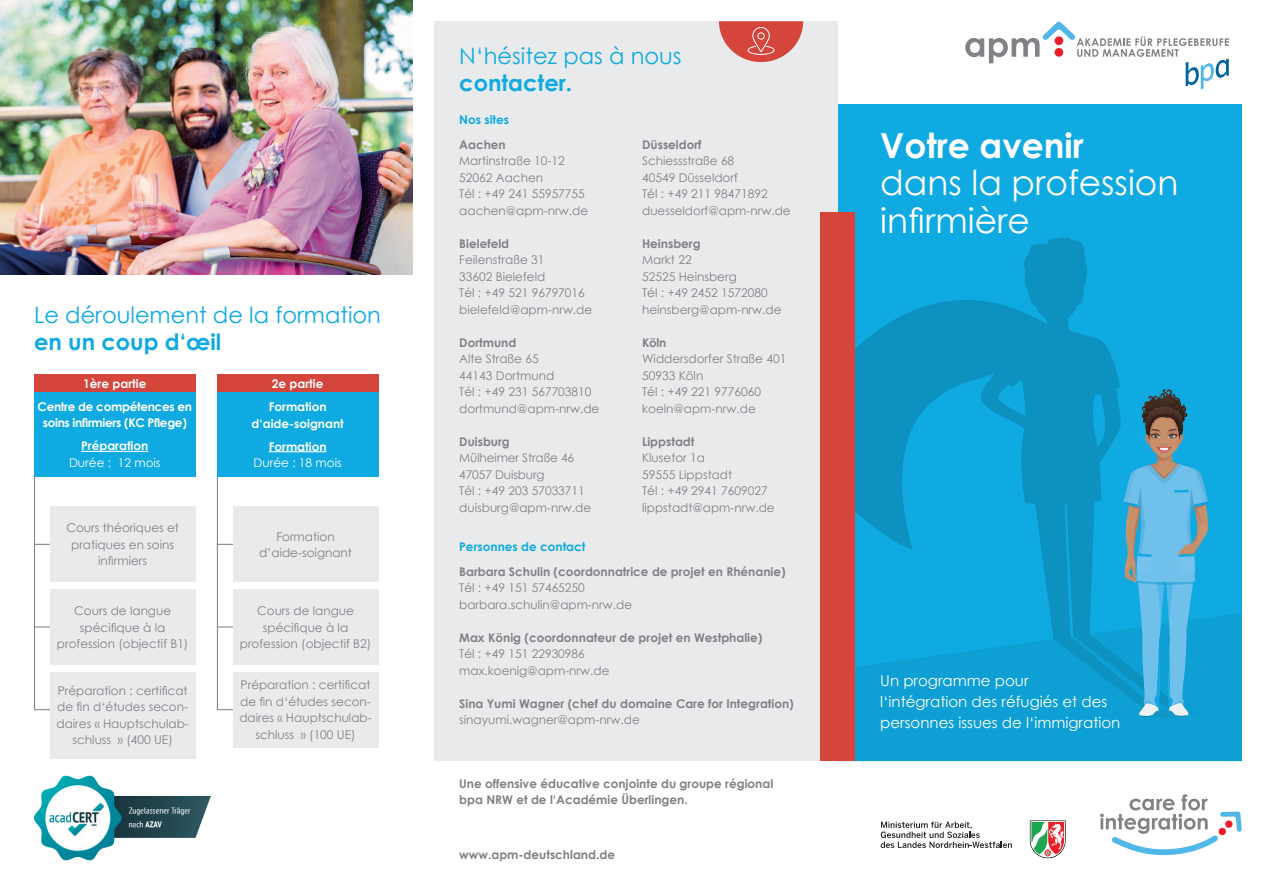
<style>
.page{position:relative;width:1263px;height:893px;background:#fff}
.page>*{position:absolute;margin:0;border:0;box-sizing:border-box;transform-origin:0 0}
.t1{font:34.5px/37.5px "Century Gothic";color:#fff}
.t2{font:22.5px/27px "Century Gothic";color:#0faae2}
.t3{font:15px/21px "Century Gothic";color:#fff}
.t4{font:12px/16.5px "Century Gothic";color:#808285}
.t5{font:700 12px/16.5px "Century Gothic";color:#808285}
.t6{font:700 12px/17.2px "Century Gothic";color:#fff;text-align:center}
.t7{font:700 12px/16.5px "Century Gothic";letter-spacing:-.025em;color:#fff;text-align:center}
.t8{font:700 12px "Century Gothic";color:#0faae2}
.t9{font:12px "Century Gothic";color:#fff}
.s1{font-weight:700}
.s2{font-weight:400}
</style>
<div class="page">
<img style="left:0;top:0;width:412px;height:274px">
<hr style="left:34px;top:709px;width:36px;height:1px;background:#808285">
<hr style="left:217px;top:709px;width:36px;height:1px;background:#808285">
<hr style="left:34px;top:626px;width:36px;height:1px;background:#808285">
<hr style="left:217px;top:626px;width:36px;height:1px;background:#808285">
<hr style="left:34px;top:544px;width:36px;height:1px;background:#808285">
<hr style="left:217px;top:544px;width:36px;height:1px;background:#808285">
<hr style="left:34px;top:477px;width:1px;height:233px;background:#808285">
<hr style="left:217px;top:477px;width:1px;height:233px;background:#808285">
<div style="left:434px;top:21px;width:404px;height:740px;background:#e9eaeb"></div>
<svg style="left:719px;top:21px;width:84px;height:41px"></svg>
<div style="left:757px;top:32px;width:8px;height:8px;border:1px solid #fff;border-radius:50%"></div>
<div style="left:752px;top:27px;width:18px;height:25px;border:1px solid #fff;border-radius:8px"></div>
<img style="left:35px;top:776px;width:175px;height:84px">
<div style="left:34px;top:392px;width:162px;height:85px;background:#0faae2"></div>
<hr style="left:81px;top:451px;width:67px;height:1px;background:#fff">
<div style="left:217px;top:392px;width:161px;height:85px;background:#0faae2"></div>
<hr style="left:269px;top:451px;width:58px;height:1px;background:#fff">
<div style="left:50px;top:507px;width:146px;height:75px;background:#e9eaeb"></div>
<div style="left:233px;top:507px;width:145px;height:75px;background:#e9eaeb"></div>
<div style="left:50px;top:589px;width:146px;height:76px;background:#e9eaeb"></div>
<div style="left:233px;top:589px;width:145px;height:76px;background:#e9eaeb"></div>
<div style="left:50px;top:672px;width:146px;height:86px;background:#e9eaeb"></div>
<div style="left:233px;top:672px;width:145px;height:75px;background:#e9eaeb"></div>
<div style="left:838px;top:104px;width:404px;height:657px;background:#0faae2"></div>
<div style="left:855px;top:613px;width:387px;height:148px;background:#0e9fd4"></div>
<svg style="left:855px;top:300px;width:141px;height:414px"></svg>
<svg style="left:996px;top:237px;width:213px;height:482px"></svg>
<svg style="left:1030px;top:820px;width:36px;height:38px"></svg>
<svg style="left:881px;top:822px;width:131px;height:26px"></svg>
<svg style="left:1100px;top:794px;width:142px;height:61px"></svg>
<div style="left:821px;top:213px;width:34px;height:548px;background:#d6453c"></div>
<svg style="left:965px;top:22px;width:264px;height:67px"></svg>
<div style="left:34px;top:375px;width:162px;height:17px;background:#d6453c"></div>
<div style="left:217px;top:375px;width:161px;height:17px;background:#d6453c"></div>
<p class="t2" style="left:459px;top:42px;width:224px">N‘hésitez pas à nous <span class="s1">contacter.</span></p>
<p class="t2" style="left:34px;top:301px;width:348px">Le déroulement de la formation <span class="s1">en un coup d‘œil</span></p>
<p class="t6" style="left:83px;top:374px;width:65px">1ère partie</p>
<p class="t6" style="left:272px;top:374px;width:53px">2e partie</p>
<p class="t7" style="left:38px;top:398px;width:156px">Centre de compétences en soins infirmiers (KC Pflege)</p>
<p class="t6" style="left:81px;top:437px;width:69px">Préparation</p>
<p class="t9" style="left:69px;top:454px;width:93px">Durée : 12 mois</p>
<p class="t6" style="left:251px;top:397px;width:94px">Formation d‘aide-soignant</p>
<p class="t6" style="left:269px;top:437px;width:59px">Formation</p>
<p class="t9" style="left:254px;top:454px;width:90px">Durée : 18 mois</p>
<p class="t8" style="left:459px;top:111px;width:51px">Nos sites</p>
<p class="t5" style="left:459px;top:135px;width:48px">Aachen</p>
<p class="t4" style="left:459px;top:152px;width:107px">Martinstraße 10-12</p>
<p class="t4" style="left:459px;top:169px;width:85px">52062 Aachen</p>
<p class="t4" style="left:459px;top:185px;width:127px">Tél : +49 241 55957755</p>
<p class="t4" style="left:459px;top:202px;width:130px">aachen@apm-nrw.de</p>
<p class="t5" style="left:459px;top:234px;width:51px">Bielefeld</p>
<p class="t4" style="left:459px;top:251px;width:88px">Feilenstraße 31<br>33602 Bielefeld</p>
<p class="t4" style="left:459px;top:284px;width:127px">Tél : +49 521 96797016</p>
<p class="t4" style="left:459px;top:301px;width:135px">bielefeld@apm-nrw.de</p>
<p class="t5" style="left:459px;top:333px;width:59px">Dortmund</p>
<p class="t4" style="left:459px;top:350px;width:97px">Alte Straße 65<br>44143 Dortmund</p>
<p class="t4" style="left:459px;top:383px;width:134px">Tél : +49 231 567703810</p>
<p class="t4" style="left:459px;top:400px;width:142px">dortmund@apm-nrw.de</p>
<p class="t5" style="left:459px;top:432px;width:52px">Duisburg</p>
<p class="t4" style="left:459px;top:449px;width:116px">Mülheimer Straße 46<br>47057 Duisburg</p>
<p class="t4" style="left:459px;top:482px;width:127px">Tél : +49 203 57033711</p>
<p class="t4" style="left:459px;top:499px;width:134px">duisburg@apm-nrw.de</p>
<p class="t5" style="left:642px;top:135px;width:61px">Düsseldorf</p>
<p class="t4" style="left:642px;top:152px;width:97px">Schiessstraße 68<br>40549 Düsseldorf</p>
<p class="t4" style="left:642px;top:185px;width:127px">Tél : +49 211 98471892</p>
<p class="t4" style="left:642px;top:202px;width:150px">duesseldorf@apm-nrw.de</p>
<p class="t5" style="left:642px;top:234px;width:60px">Heinsberg</p>
<p class="t4" style="left:642px;top:251px;width:96px">Markt 22<br>52525 Heinsberg</p>
<p class="t4" style="left:642px;top:284px;width:127px">Tél : +49 2452 1572080</p>
<p class="t4" style="left:642px;top:301px;width:141px">heinsberg@apm-nrw.de</p>
<p class="t5" style="left:642px;top:333px;width:26px">Köln</p>
<p class="t4" style="left:642px;top:350px;width:146px">Widdersdorfer Straße 401<br>50933 Köln</p>
<p class="t4" style="left:642px;top:383px;width:120px">Tél : +49 221 9776060</p>
<p class="t4" style="left:642px;top:400px;width:115px">koeln@apm-nrw.de</p>
<p class="t5" style="left:642px;top:432px;width:54px">Lippstadt</p>
<p class="t4" style="left:642px;top:449px;width:64px">Klusetor 1a</p>
<p class="t4" style="left:642px;top:466px;width:92px">59555 Lippstadt</p>
<p class="t4" style="left:642px;top:482px;width:127px">Tél : +49 2941 7609027</p>
<p class="t4" style="left:642px;top:499px;width:134px">lippstadt@apm-nrw.de</p>
<p class="t1" style="left:880px;top:126px;width:300px"><span class="s1">Votre avenir<br></span>dans la profession infirmière</p>
<p class="t4" style="left:66px;top:520px;width:114px;text-align:center">Cours théoriques et pratiques en soins infirmiers</p>
<p class="t4" style="left:259px;top:528px;width:94px;text-align:center">Formation d’aide-soignant</p>
<p class="t8" style="left:459px;top:537px;width:128px">Personnes de contact</p>
<p class="t5" style="left:459px;top:562px;width:328px">Barbara Schulin (coordonnatrice de projet en Rhénanie)<br><span class="s2">Tél : +49 151 57465250</span></p>
<p class="t4" style="left:459px;top:596px;width:174px">barbara.schulin@apm-nrw.de</p>
<p class="t5" style="left:459px;top:628px;width:305px">Max König (coordonnateur de projet en Westphalie)</p>
<p class="t4" style="left:459px;top:645px;width:152px">Tél : +49 151 22930986 max.koenig@apm-nrw.de</p>
<p class="t5" style="left:459px;top:694px;width:336px">Sina Yumi Wagner (chef du domaine Care for Integration)</p>
<p class="t4" style="left:459px;top:711px;width:182px">sinayumi.wagner@apm-nrw.de</p>
<p class="t4" style="left:57px;top:602px;width:133px;text-align:center">Cours de langue spécifique à la profession (objectif B1)</p>
<p class="t4" style="left:240px;top:602px;width:133px;text-align:center">Cours de langue spécifique à la profession (objectif B2)</p>
<p class="t4" style="left:56px;top:682px;width:134px;text-align:center">Préparation : certificat de fin d‘études secon&shy;daires « Hauptschulab&shy;schluss » (400 UE)</p>
<p class="t4" style="left:239px;top:677px;width:134px;text-align:center">Préparation : certificat de fin d‘études secon&shy;daires « Hauptschulab&shy;schluss » (100 UE)</p>
<p class="t3" style="left:880px;top:670px;width:242px">Un programme pour<br>l‘intégration des réfugiés et des personnes issues de l‘immigration</p>
<p class="t5" style="left:459px;top:775px;width:315px">Une offensive éducative conjointe du groupe régional bpa NRW et de l‘Académie Überlingen.</p>
<p class="t5" style="left:459px;top:846px;width:157px">www.apm-deutschland.de</p>
</div>
